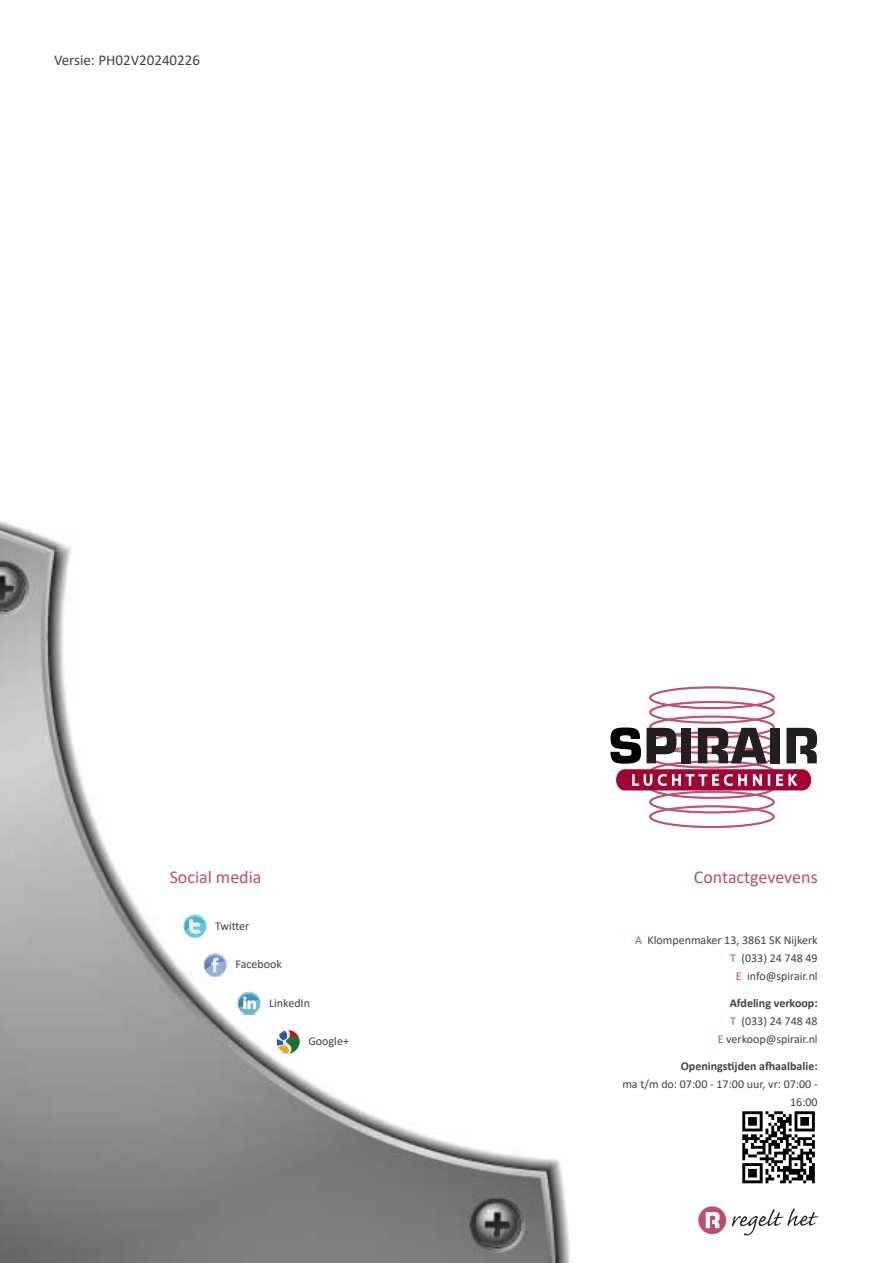
<style>
.page{position:relative;width:893px;height:1263px;background:#fff}
.page>*{position:absolute;margin:0;border:0;box-sizing:border-box;transform-origin:0 0}
.t1{font:18px "Calibri";color:#c04c72}
.t2{font:15px "Calibri";color:#414243}
.t3{font:12px/18px "Calibri";color:#414243;text-align:right}
.t4{font:700 12px/18px "Calibri";color:#414243}
.s1{color:#c04c72}
.s2{font-weight:400;color:#c04c72}
.s3{font-weight:400}
</style>
<div class="page">
<img style="left:0;top:521px;width:571px;height:742px">
<svg style="left:610px;top:686px;width:207px;height:142px"></svg>
<img style="left:742px;top:1111px;width:73px;height:73px">
<div style="left:698px;top:1206px;width:28px;height:28px;background:#c04c72;border-radius:50%"></div>
<svg style="left:706px;top:1212px;width:14px;height:16px"></svg>
<svg style="left:732px;top:1208px;width:87px;height:27px"></svg>
<svg style="left:183px;top:914px;width:23px;height:24px"></svg>
<img style="left:184px;top:915px;width:21px;height:11px">
<svg style="left:204px;top:953px;width:23px;height:24px"></svg>
<img style="left:205px;top:954px;width:20px;height:11px">
<svg style="left:277px;top:1030px;width:23px;height:24px"></svg>
<svg style="left:238px;top:992px;width:22px;height:23px"></svg>
<img style="left:238px;top:992px;width:21px;height:11px">
<p class="t2" style="left:54px;top:50px;width:148px">Versie: PH02V20240226</p>
<p class="t1" style="left:170px;top:864px;width:93px">Social media</p>
<p class="t1" style="left:694px;top:864px;width:125px">Contactgevevens</p>
<p class="t3" style="left:215px;top:916px;width:36px">Twitter</p>
<p class="t3" style="left:236px;top:955px;width:48px">Facebook</p>
<p class="t3" style="left:269px;top:993px;width:42px">LinkedIn</p>
<p class="t3" style="left:308px;top:1032px;width:42px">Google+</p>
<p class="t3" style="left:635px;top:930px;width:184px"><span class="s1">A</span> Klompenmaker 13, 3861 SK Nijkerk<br><span class="s1">T</span> (033) 24 748 49</p>
<p class="t3" style="left:736px;top:966px;width:83px"><span class="s1">E</span> info@spirair.nl</p>
<p class="t4" style="left:730px;top:993px;width:90px">Afdeling verkoop:<br><span class="s2">T</span> <span class="s3">(033) 24 748 48</span></p>
<p class="t3" style="left:718px;top:1029px;width:102px"><span class="s1">E</span> verkoop@spirair.nl</p>
<p class="t4" style="left:681px;top:1056px;width:138px">Openingstijden afhaalbalie:</p>
<p class="t3" style="left:622px;top:1074px;width:197px">ma t/m do: 07:00 - 17:00 uur, vr: 07:00 -<br>16:00</p>
</div>
